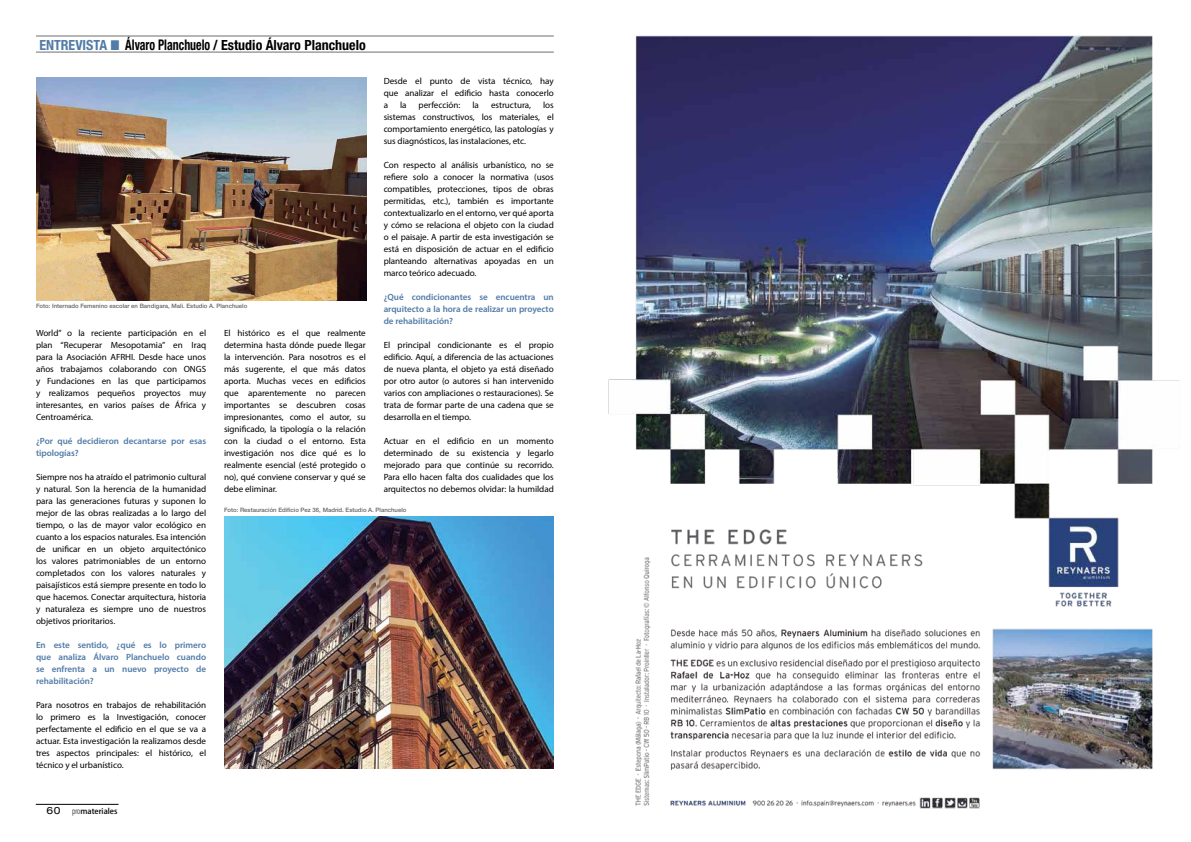
<style>
.page{position:relative;width:1191px;height:842px;background:#fff}
.page>*{position:absolute;margin:0;border:0;box-sizing:border-box;transform-origin:0 0}
.t1{font:700 condensed 14px "Helvetica Neue";color:#000}
.t2{font:9px/12px "Myriad Pro";letter-spacing:-.005em;color:#000;text-align:justify}
.t3{font:600 9px/12px "Myriad Pro";letter-spacing:-.005em;color:#517ba8;text-align:justify}
.t4{font:500 7.8px "Koz Go Std";color:#000}
.t5{font:500 6px "Helvetica Neue";color:#626366}
.s1{color:#517ba8}
.s2{font-family:"Arial Narrow";font-weight:400;font-stretch:normal;font-size:21px;color:#517ba8}
.s3{font-size:14.7px}
.s4{font-family:"Helvetica Neue";font-weight:400;font-stretch:expanded;font-size:10px}
.s5{font-family:"Myriad Pro";font-weight:300;font-stretch:condensed;font-size:9.1px}
</style>
<div class="page">
<hr style="left:36px;top:804px;width:82px;height:1px;background:#000">
<img style="left:36px;top:78px;width:331px;height:222px">
<img style="left:224px;top:516px;width:330px;height:252px">
<hr style="left:36px;top:52px;width:518px;height:1px;background:#6d6e70">
<hr style="left:36px;top:36px;width:518px;height:1px;background:#6d6e70">
<img style="left:608px;top:35px;width:572px;height:774px">
<h1 class="t1" style="left:39px;top:36px;width:328px"><span class="s1">ENTREVISTA</span> <span class="s2">■</span> <span class="s3">Álvaro Planchuelo</span> / Estudio Álvaro Planchuelo</h1>
<p class="t2" style="left:384px;top:75px;width:172px">Desde el punto de vista técnico, hay que analizar el edificio hasta conocerlo a</p>
<p class="t2" style="left:400px;top:99px;width:8px">la</p>
<p class="t2" style="left:418px;top:99px;width:43px">perfección:</p>
<p class="t2" style="left:472px;top:99px;width:8px">la</p>
<p class="t2" style="left:491px;top:99px;width:42px">estructura,</p>
<p class="t2" style="left:384px;top:99px;width:172px;text-indent:159px">los sistemas constructivos, los materiales, el comportamiento energético, las patologías y sus diagnósticos, las instalaciones, etc.</p>
<p class="t2" style="left:384px;top:159px;width:172px">Con respecto al análisis urbanístico, no se refiere solo a conocer la normativa (usos compatibles, protecciones, tipos de obras permitidas, etc.), también es importante contextualizarlo en el entorno, ver qué aporta y cómo se relaciona el objeto con la ciudad o el paisaje. A partir de esta investigación se está en disposición de actuar en el edificio planteando alternativas apoyadas en un marco teórico adecuado.</p>
<p class="t3" style="left:384px;top:291px;width:172px">¿Qué condicionantes se encuentra un arquitecto a la hora de realizar un proyecto de rehabilitación?</p>
<p class="t2" style="left:384px;top:339px;width:172px">El principal condicionante es el propio edificio. Aquí, a diferencia de las actuaciones de nueva planta, el objeto ya está diseñado por otro autor (o autores si han intervenido varios con ampliaciones o restauraciones). Se trata de formar parte de una cadena que se desarrolla en el tiempo.</p>
<p class="t2" style="left:384px;top:435px;width:172px">Actuar en el edificio en un momento determinado de su existencia y legarlo mejorado para que continúe su recorrido.<br>Para ello hacen falta dos cualidades que los arquitectos no debemos olvidar: la humildad</p>
<p class="t5" style="left:36px;top:302px;width:213px">Foto: Internado Femenino escolar en Bandigara, Mali. Estudio A. Planchuelo</p>
<p class="t2" style="left:36px;top:327px;width:172px">World” o la reciente participación en el plan “Recuperar Mesopotamia” en Iraq para la Asociación AFRHI. Desde hace unos años trabajamos colaborando con ONGS y Fundaciones en las que participamos y realizamos pequeños proyectos muy interesantes, en varios países de África y Centroamérica.</p>
<p class="t3" style="left:36px;top:435px;width:172px">¿Por qué decidieron decantarse por esas tipologías?</p>
<p class="t2" style="left:36px;top:471px;width:172px">Siempre nos ha atraído el patrimonio cultural y natural. Son la herencia de la humanidad para las generaciones futuras y suponen lo mejor de las obras realizadas a lo largo del tiempo, o las de mayor valor ecológico en cuanto a los espacios naturales. Esa intención de unificar en un objeto arquitectónico los valores patrimoniables de un entorno completados con los valores naturales y paisajísticos está siempre presente en todo lo que hacemos. Conectar arquitectura, historia y naturaleza es siempre uno de nuestros objetivos prioritarios.</p>
<p class="t3" style="left:36px;top:639px;width:172px">En este sentido, ¿qué es lo primero que analiza Álvaro Planchuelo cuando se enfrenta a un nuevo proyecto de rehabilitación?</p>
<p class="t2" style="left:36px;top:699px;width:172px">Para nosotros en trabajos de rehabilitación lo primero es la Investigación, conocer perfectamente el edificio en el que se va a actuar. Esta investigación la realizamos desde tres aspectos principales: el histórico, el técnico y el urbanístico.</p>
<p class="t2" style="left:224px;top:327px;width:143px">El histórico es el que realmente determina hasta dónde puede llegar la intervención. Para nosotros es el más sugerente, el que más datos aporta. Muchas veces en edificios que aparentemente no parecen importantes se descubren cosas impresionantes, como el autor, su significado, la tipología o la relación con la ciudad o el entorno. Esta investigación nos dice qué es lo realmente esencial (esté protegido o no), qué conviene conservar y qué se debe eliminar.</p>
<p class="t5" style="left:224px;top:506px;width:184px">Foto: Restauración Edificio Pez 36, Madrid. Estudio A. Planchuelo</p>
<p class="t4" style="left:47px;top:806px;width:72px"><span class="s4">60</span> <span class="s5">pro</span>materiales</p>
</div>
